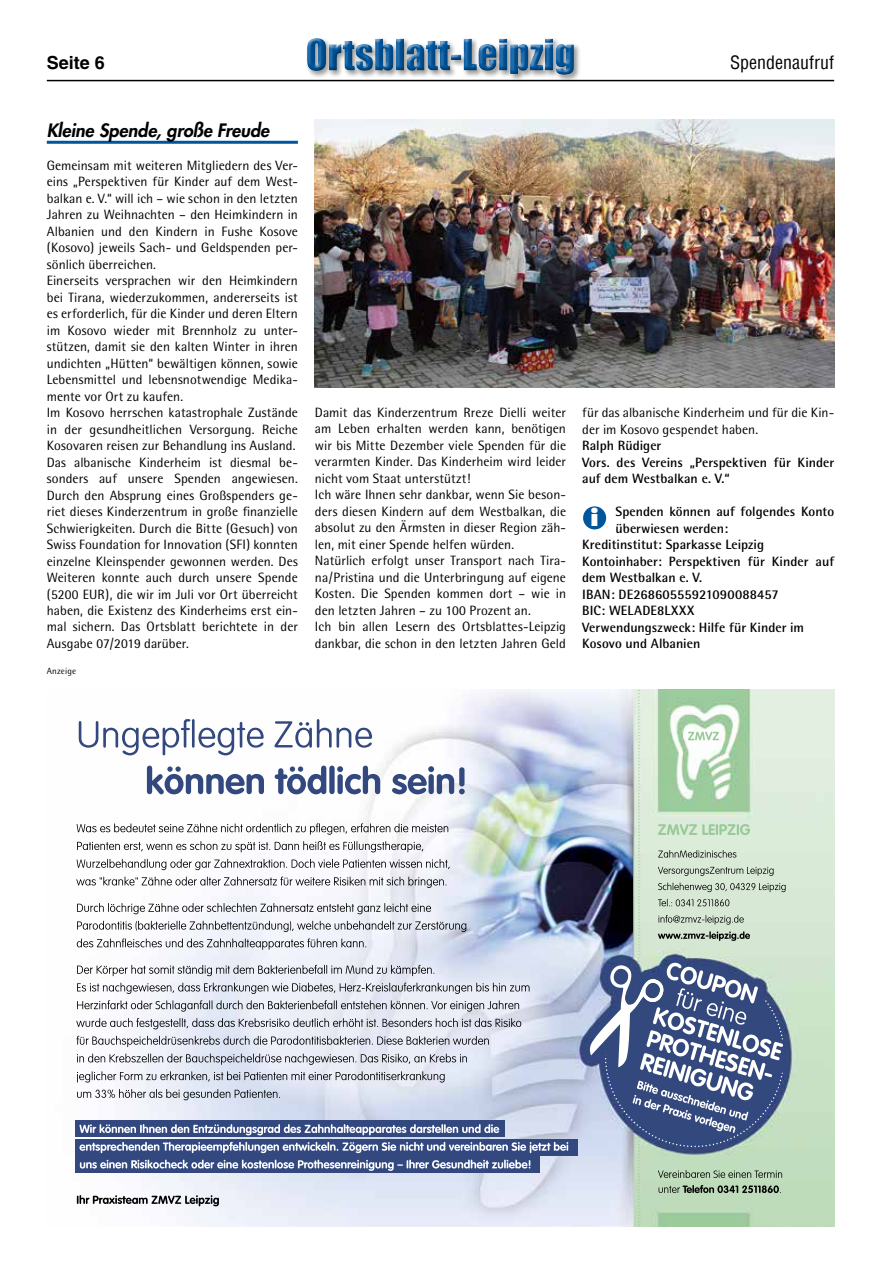
<style>
.page{position:relative;width:881px;height:1263px;background:#fff}
.page>*{position:absolute;margin:0;border:0;box-sizing:border-box;transform-origin:0 0}
.t1{font:800 22.5px "Futura";color:#fff}
.t2{font:italic 800 18px "Futura";color:#000}
.t3{font:condensed 18px "Helvetica";color:#000}
.t4{font:700 18px "Helvetica";color:#000}
.t5{font:13.5px/16.5px "Rotis Semi Sans";letter-spacing:.005em;color:#000}
.t6{font:700 13.5px/16.5px "Rotis Semi Sans";letter-spacing:.005em;color:#000}
.t7{font:9px "Rotis Semi Sans";letter-spacing:.02em;color:#000}
</style>
<div class="page">
<div style="left:305px;top:36px;width:276px;height:46px;background:#000;opacity:.4"></div>
<div style="left:305px;top:37px;width:270px;height:39px;background:#000;opacity:.5"></div>
<hr style="left:47px;top:80px;width:786px;height:1px;background:#000">
<img style="left:75px;top:689px;width:558px;height:538px">
<img style="left:633px;top:689px;width:200px;height:538px">
<img style="left:657px;top:824px;width:92px;height:11px">
<img style="left:687px;top:732px;width:31px;height:8px">
<img style="left:79px;top:719px;width:293px;height:29px">
<img style="left:147px;top:766px;width:317px;height:28px">
<img style="left:638px;top:1182px;width:1px;height:43px">
<img style="left:638px;top:1147px;width:1px;height:33px">
<img style="left:638px;top:941px;width:1px;height:23px">
<img style="left:638px;top:893px;width:1px;height:46px">
<img style="left:638px;top:844px;width:1px;height:47px">
<img style="left:638px;top:796px;width:1px;height:46px">
<img style="left:638px;top:748px;width:1px;height:46px">
<img style="left:638px;top:700px;width:1px;height:46px">
<img style="left:589px;top:965px;width:15px;height:102px">
<img style="left:665px;top:963px;width:92px;height:1px">
<svg style="left:604px;top:964px;width:180px;height:183px"></svg>
<img style="left:643px;top:1099px;width:46px;height:20px">
<img style="left:694px;top:1115px;width:41px;height:18px">
<img style="left:76px;top:1156px;width:463px;height:17px">
<img style="left:76px;top:1139px;width:501px;height:16px">
<img style="left:76px;top:1120px;width:428px;height:16px">
<img style="left:77px;top:823px;width:166px;height:9px">
<img style="left:256px;top:823px;width:146px;height:9px">
<img style="left:421px;top:824px;width:27px;height:8px">
<img style="left:77px;top:841px;width:175px;height:11px">
<img style="left:259px;top:841px;width:131px;height:9px">
<svg style="left:413px;top:842px;width:10px;height:9px"></svg>
<img style="left:77px;top:859px;width:174px;height:9px">
<img style="left:263px;top:859px;width:186px;height:10px">
<img style="left:76px;top:879px;width:20px;height:6px">
<img style="left:100px;top:876px;width:141px;height:9px">
<img style="left:280px;top:876px;width:139px;height:9px">
<img style="left:426px;top:879px;width:20px;height:9px">
<img style="left:77px;top:903px;width:164px;height:9px">
<img style="left:260px;top:903px;width:148px;height:9px">
<img style="left:411px;top:904px;width:20px;height:8px">
<img style="left:99px;top:921px;width:121px;height:9px">
<img style="left:229px;top:921px;width:162px;height:9px">
<img style="left:391px;top:921px;width:75px;height:11px">
<img style="left:77px;top:938px;width:168px;height:9px">
<img style="left:290px;top:938px;width:73px;height:9px">
<img style="left:77px;top:965px;width:161px;height:9px">
<img style="left:270px;top:965px;width:150px;height:9px">
<img style="left:77px;top:983px;width:167px;height:8px">
<img style="left:281px;top:983px;width:125px;height:8px">
<img style="left:416px;top:983px;width:113px;height:8px">
<img style="left:107px;top:1000px;width:114px;height:9px">
<img style="left:238px;top:1000px;width:281px;height:9px">
<img style="left:95px;top:1018px;width:149px;height:9px">
<img style="left:254px;top:1018px;width:133px;height:9px">
<img style="left:411px;top:1018px;width:110px;height:9px">
<img style="left:76px;top:1036px;width:152px;height:9px">
<img style="left:245px;top:1036px;width:140px;height:9px">
<img style="left:406px;top:1036px;width:82px;height:9px">
<img style="left:77px;top:1053px;width:168px;height:9px">
<img style="left:253px;top:1053px;width:155px;height:9px">
<svg style="left:414px;top:1056px;width:11px;height:6px"></svg>
<img style="left:429px;top:1053px;width:38px;height:9px">
<img style="left:77px;top:1071px;width:308px;height:9px">
<img style="left:397px;top:1071px;width:47px;height:11px">
<img style="left:96px;top:1089px;width:154px;height:9px">
<img style="left:263px;top:1090px;width:17px;height:8px">
<img style="left:79px;top:1124px;width:153px;height:9px">
<img style="left:274px;top:1124px;width:225px;height:9px">
<img style="left:92px;top:1142px;width:155px;height:11px">
<img style="left:295px;top:1142px;width:128px;height:9px">
<img style="left:439px;top:1142px;width:129px;height:9px">
<img style="left:106px;top:1159px;width:152px;height:9px">
<img style="left:258px;top:1159px;width:166px;height:12px">
<img style="left:432px;top:1159px;width:98px;height:9px">
<img style="left:77px;top:1195px;width:140px;height:10px">
<img style="left:658px;top:850px;width:78px;height:7px">
<img style="left:657px;top:867px;width:116px;height:9px">
<img style="left:667px;top:882px;width:113px;height:8px">
<img style="left:666px;top:899px;width:63px;height:7px">
<img style="left:658px;top:915px;width:85px;height:10px">
<img style="left:687px;top:931px;width:62px;height:10px">
<img style="left:657px;top:1170px;width:124px;height:8px">
<img style="left:692px;top:1185px;width:86px;height:8px">
<hr style="left:47px;top:141px;width:251px;height:3px;background:#00569d">
<img style="left:315px;top:120px;width:518px;height:267px">
<div style="left:582px;top:506px;width:24px;height:24px;background:#00569d;border-radius:50%"></div>
<div style="left:581px;top:505px;width:26px;height:26px;border:2px solid #fff;border-radius:50%"></div>
<h2 class="t4" style="left:47px;top:52px;width:60px">Seite 6</h2>
<h2 class="t3" style="left:729px;top:51px;width:105px">Spendenaufruf</h2>
<h2 class="t2" style="left:47px;top:118px;width:224px">Kleine Spende, große Freude</h2>
<p class="t5" style="left:47px;top:157px;width:252px">Gemeinsam mit weiteren Mitgliedern des Ver&shy;eins „Perspektiven für Kinder auf dem West&shy;balkan e. V.“ will ich – wie schon in den letzten Jahren zu Weihnachten – den Heimkindern in Albanien und den Kindern in Fushe Kosove (Kosovo) jeweils Sach- und Geldspenden per&shy;sönlich überreichen.<br>Einerseits versprachen wir den Heimkindern bei Tirana, wiederzukommen, andererseits ist es erforderlich, für die Kinder und deren Eltern im Kosovo wieder mit Brennholz zu unter&shy;stützen, damit sie den kalten Winter in ihren undichten „Hütten“ bewältigen können, sowie Lebensmittel und lebensnotwendige Medika&shy;mente vor Ort zu kaufen.<br>Im Kosovo herrschen katastrophale Zustände in der gesundheitlichen Versorgung. Reiche Kosovaren reisen zur Behandlung ins Ausland.<br>Das albanische Kinderheim ist diesmal be&shy;sonders auf unsere Spenden angewiesen.<br>Durch den Absprung eines Großspenders ge&shy;riet dieses Kinderzentrum in große finanzielle Schwierigkeiten. Durch die Bitte (Gesuch) von Swiss Foundation for Innovation (SFI) konnten einzelne Kleinspender gewonnen werden. Des Weiteren konnte auch durch unsere Spende (5200 EUR), die wir im Juli vor Ort überreicht haben, die Existenz des Kinderheims erst ein&shy;mal sichern. Das Ortsblatt berichtete in der Ausgabe 07/2019 darüber.</p>
<p class="t7" style="left:47px;top:665px;width:31px">Anzeige</p>
<p class="t5" style="left:315px;top:404px;width:252px">Damit das Kinderzentrum Rreze Dielli weiter am Leben erhalten werden kann, benötigen wir bis Mitte Dezember viele Spenden für die verarmten Kinder. Das Kinderheim wird leider nicht vom Staat unterstützt!<br>Ich wäre Ihnen sehr dankbar, wenn Sie beson&shy;ders diesen Kindern auf dem Westbalkan, die absolut zu den Ärmsten in dieser Region zäh&shy;len, mit einer Spende helfen würden.<br>Natürlich erfolgt unser Transport nach Tira&shy;na/Pristina und die Unterbringung auf eigene Kosten. Die Spenden kommen dort – wie in den letzten Jahren – zu 100 Prozent an.<br>Ich bin allen Lesern des Ortsblattes-Leipzig dankbar, die schon in den letzten Jahren Geld</p>
<p class="t5" style="left:582px;top:404px;width:253px">für das albanische Kinderheim und für die Kin&shy;der im Kosovo gespendet haben.</p>
<p class="t6" style="left:582px;top:437px;width:253px">Ralph Rüdiger<br>Vors. des Vereins „Perspektiven für Kinder auf dem Westbalkan e. V.“</p>
<h1 class="t1" style="left:590px;top:504px;width:10px">i</h1>
<p class="t6" style="left:615px;top:503px;width:220px">Spenden können auf folgendes Konto</p>
<p class="t6" style="left:615px;top:519px;width:114px">überwiesen werden:</p>
<p class="t6" style="left:582px;top:536px;width:183px">Kreditinstitut: Sparkasse Leipzig</p>
<p class="t6" style="left:582px;top:552px;width:253px">Kontoinhaber: Perspektiven für Kinder auf</p>
<p class="t6" style="left:582px;top:569px;width:121px">dem Westbalkan e. V.</p>
<p class="t6" style="left:582px;top:585px;width:198px">IBAN: DE26860555921090088457</p>
<p class="t6" style="left:582px;top:602px;width:114px">BIC: WELADE8LXXX</p>
<p class="t6" style="left:582px;top:618px;width:223px">Verwendungszweck: Hilfe für Kinder im</p>
<p class="t6" style="left:582px;top:635px;width:119px">Kosovo und Albanien</p>
</div>
